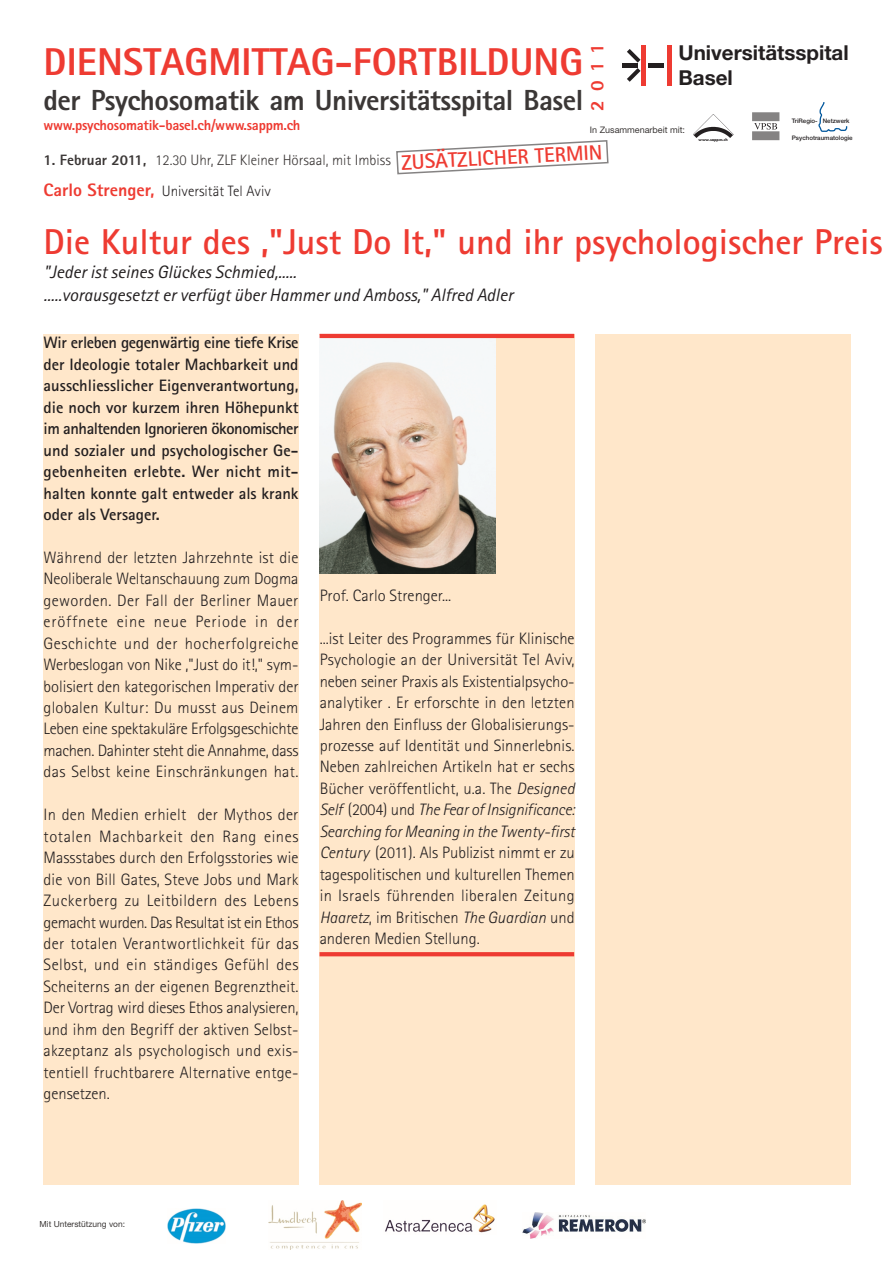
<style>
.page{position:relative;width:894px;height:1263px;background:#fff}
.page>*{position:absolute;margin:0;border:0;box-sizing:border-box;transform-origin:0 0}
.t1{font:800 38.85px "Rotis Sans Serif";letter-spacing:.005em;color:#ee3b32}
.t2{font:700 36px "Rotis Sans Serif";color:#ee3b32}
.t3{font:800 29.1px "Rotis Sans Serif";letter-spacing:-.015em;color:#3b3736}
.t4{font:700 21px "Rotis Sans Serif";color:#ee3b32}
.t5{font:700 20.55px/25px "Helvetica Neue";color:#231f20}
.t6{font:800 19.05px "Rotis Sans Serif";color:#ee3b32}
.t7{font:italic 18px/23.4px "Rotis Sans Serif";color:#231f20}
.t8{font:300 16.5px/21.5px "Rotis Sans Serif";letter-spacing:.015em;color:#231f20;text-align:justify}
.t9{font:700 16.5px/21.5px "Rotis Sans Serif";color:#231f20;text-align:justify}
.t10{font:300 15px/30.9px "Rotis Sans Serif";color:#3b3736}
.t11{font:800 14.55px "Rotis Sans Serif";letter-spacing:-.02em;color:#ee3b32}
.t12{font:9px "Helvetica Neue";color:#3b3736}
.t13{font:8.4px "Helvetica Neue";color:#3b3736}
.t14{font:500 6.15px "Helvetica Neue";color:#231f20}
.t15{font:700 3.6px "Futura";color:#231f20}
.s1{font-weight:800}
.s2{font-weight:800;font-size:18px;color:#ee3b32}
.s3{color:#231f20}
.s4{font-style:italic}
</style>
<div class="page">
<div style="left:596px;top:334px;width:255px;height:851px;background:#ffe7ca"></div>
<div style="left:44px;top:334px;width:255px;height:851px;background:#ffe7ca"></div>
<div style="left:319px;top:334px;width:256px;height:851px;background:#ffe7ca"></div>
<hr style="left:622px;top:63px;width:16px;height:4px;background:#231f20">
<svg style="left:627px;top:49px;width:14px;height:33px"></svg>
<hr style="left:649px;top:63px;width:15px;height:4px;background:#231f20">
<hr style="left:667px;top:45px;width:4px;height:40px;background:#ee3b32">
<hr style="left:641px;top:45px;width:4px;height:40px;background:#ee3b32">
<div style="left:752px;top:112px;width:27px;height:9px;background:#858383"></div>
<div style="left:752px;top:131px;width:27px;height:9px;background:#858383"></div>
<svg style="left:754px;top:123px;width:23px;height:7px"></svg>
<img style="left:693px;top:114px;width:41px;height:23px">
<img style="left:167px;top:1208px;width:59px;height:35px">
<img style="left:269px;top:1201px;width:92px;height:48px">
<img style="left:385px;top:1204px;width:110px;height:29px">
<img style="left:522px;top:1212px;width:124px;height:27px">
<img style="left:320px;top:338px;width:176px;height:235px">
<svg style="left:320px;top:952px;width:254px;height:4px"></svg>
<hr style="left:320px;top:334px;width:254px;height:4px;background:#ee3b32">
<svg style="left:396px;top:140px;width:213px;height:35px"></svg>
<svg style="left:818px;top:102px;width:30px;height:30px"></svg>
<h1 class="t1" style="left:44px;top:48px;width:541px">DIENSTAGMITTAG-FORTBILDUNG</h1>
<h3 class="t3" style="left:44px;top:90px;width:541px">der Psychosomatik am Universitätsspital Basel</h3>
<p class="t11" style="left:44px;top:120px;width:258px">www.psychosomatik-basel.ch/www.sappm.ch</p>
<p class="t6" style="left:590px;top:111px;width:69px;rotate:-90deg">2011</p>
<p class="t5" style="left:678px;top:42px;width:172px">Universitätsspital<br>Basel</p>
<p class="t12" style="left:590px;top:126px;width:97px">In Zusammenarbeit mit:</p>
<p class="t15" style="left:699px;top:138px;width:31px">www.sappm.ch</p>
<p class="t14" style="left:792px;top:119px;width:59px">TriRegio- Netzwerk</p>
<p class="t14" style="left:792px;top:135px;width:62px">Psychotraumatologie</p>
<p class="t4" style="left:401px;top:155px;width:203px;rotate:-3deg">ZUSÄTZLICHER TERMIN</p>
<p class="t10" style="left:44px;top:146px;width:349px"><span class="s1">1. Februar 2011,</span> 12.30 Uhr, ZLF Kleiner Hörsaal, mit Imbiss<br><span class="s2">Carlo Strenger,</span> <span class="s3">Universität Tel Aviv</span></p>
<h2 class="t2" style="left:44px;top:230px;width:841px">Die Kultur des ‚"Just Do It‚" und ihr psychologischer Preis</h2>
<p class="t7" style="left:44px;top:262px;width:471px">"Jeder ist seines Glückes Schmied,.....<br>.....vorausgesetzt er verfügt über Hammer und Amboss‚" Alfred Adler</p>
<p class="t9" style="left:44px;top:334px;width:257px">Wir erleben gegenwärtig eine tiefe Krise der Ideologie totaler Machbarkeit und ausschliesslicher Eigenverantwortung, die noch vor kurzem ihren Höhepunkt im anhaltenden Ignorieren ökonomischer und sozialer und psychologischer Ge&shy;gebenheiten erlebte. Wer nicht mit&shy;halten konnte galt entweder als krank oder als Versager.</p>
<p class="t8" style="left:44px;top:548px;width:257px">Während der letzten Jahrzehnte ist die Neoliberale Weltanschauung zum Dogma geworden. Der Fall der Berliner Mauer eröffnete eine neue Periode in der Geschichte und der hocherfolgreiche Werbeslogan von Nike ‚"Just do it!‚" sym&shy;bolisiert den kategorischen Imperativ der globalen Kultur: Du musst aus Deinem Leben eine spektakuläre Erfolgsgeschichte machen. Dahinter steht die Annahme, dass das Selbst keine Einschränkungen hat.</p>
<p class="t8" style="left:44px;top:806px;width:257px">In den Medien erhielt der Mythos der totalen Machbarkeit den Rang eines Massstabes durch den Erfolgsstories wie die von Bill Gates, Steve Jobs und Mark Zuckerberg zu Leitbildern des Lebens gemacht wurden. Das Resultat ist ein Ethos der totalen Verantwortlichkeit für das Selbst, und ein ständiges Gefühl des Scheiterns an der eigenen Begrenztheit.<br>Der Vortrag wird dieses Ethos analysieren, und ihm den Begriff der aktiven Selbst&shy;akzeptanz als psychologisch und exis&shy;tentiell fruchtbarere Alternative entge&shy;gensetzen.</p>
<p class="t8" style="left:320px;top:586px;width:133px">Prof. Carlo Strenger...</p>
<p class="t8" style="left:320px;top:629px;width:257px">...ist Leiter des Programmes für Klinische Psychologie an der Universität Tel Aviv, neben seiner Praxis als Existentialpsycho&shy;analytiker . Er erforschte in den letzten Jahren den Einfluss der Globalisierungs&shy;prozesse auf Identität und Sinnerlebnis.<br>Neben zahlreichen Artikeln hat er sechs Bücher veröffentlicht, u.a. The <span class="s4">Designed Self</span> (2004) und <span class="s4">The Fear of Insignificance:<br>Searching for Meaning in the Twenty-first Century</span> (2011). Als Publizist nimmt er zu tagespolitischen und kulturellen Themen in Israels führenden liberalen Zeitung <span class="s4">Haaretz</span>, im Britischen <span class="s4">The Guardian</span> und anderen Medien Stellung.</p>
<p class="t13" style="left:40px;top:1221px;width:87px">Mit Unterstützung von:</p>
</div>
